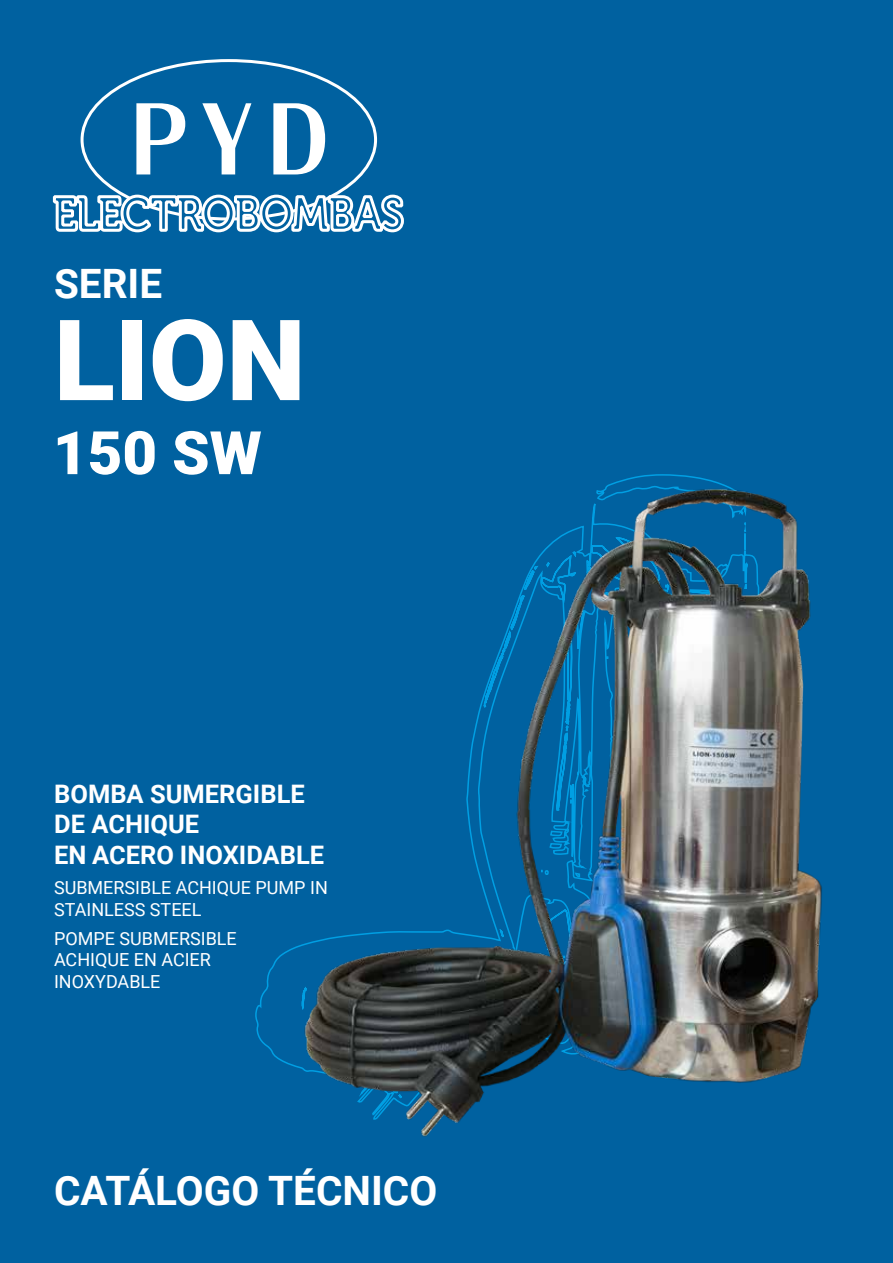
<style>
.page{position:relative;width:893px;height:1263px;background:#0061a0}
.page>*{position:absolute;margin:0;border:0;box-sizing:border-box;transform-origin:0 0}
.t1{font:900 112.5px "Roboto";color:#fff}
.t2{font:900 60px "Roboto";color:#fff}
.t3{font:700 40.5px "Roboto";color:#fff}
.t4{font:700 25.5px/30.6px "Roboto";color:#fff}
.t5{font:18px/21.6px "Roboto";color:#fff}
</style>
<div class="page">
<svg style="left:136px;top:103px;width:49px;height:71px"></svg>
<svg style="left:202px;top:103px;width:49px;height:71px"></svg>
<svg style="left:273px;top:103px;width:52px;height:71px"></svg>
<svg style="left:52px;top:193px;width:352px;height:40px"></svg>
<img style="left:297px;top:481px;width:525px;height:656px">
<h3 class="t3" style="left:54px;top:255px;width:110px">SERIE</h3>
<h1 class="t1" style="left:54px;top:281px;width:253px">LION</h1>
<h2 class="t2" style="left:53px;top:411px;width:210px">150 SW</h2>
<h3 class="t4" style="left:54px;top:777px;width:272px">BOMBA SUMERGIBLE<br>DE ACHIQUE<br>EN ACERO INOXIDABLE</h3>
<p class="t5" style="left:54px;top:877px;width:275px">SUBMERSIBLE ACHIQUE PUMP IN<br>STAINLESS STEEL</p>
<p class="t5" style="left:54px;top:927px;width:184px">POMPE SUBMERSIBLE<br>ACHIQUE EN ACIER<br>INOXYDABLE</p>
<h3 class="t3" style="left:54px;top:1163px;width:385px">CATÁLOGO TÉCNICO</h3>
</div>
